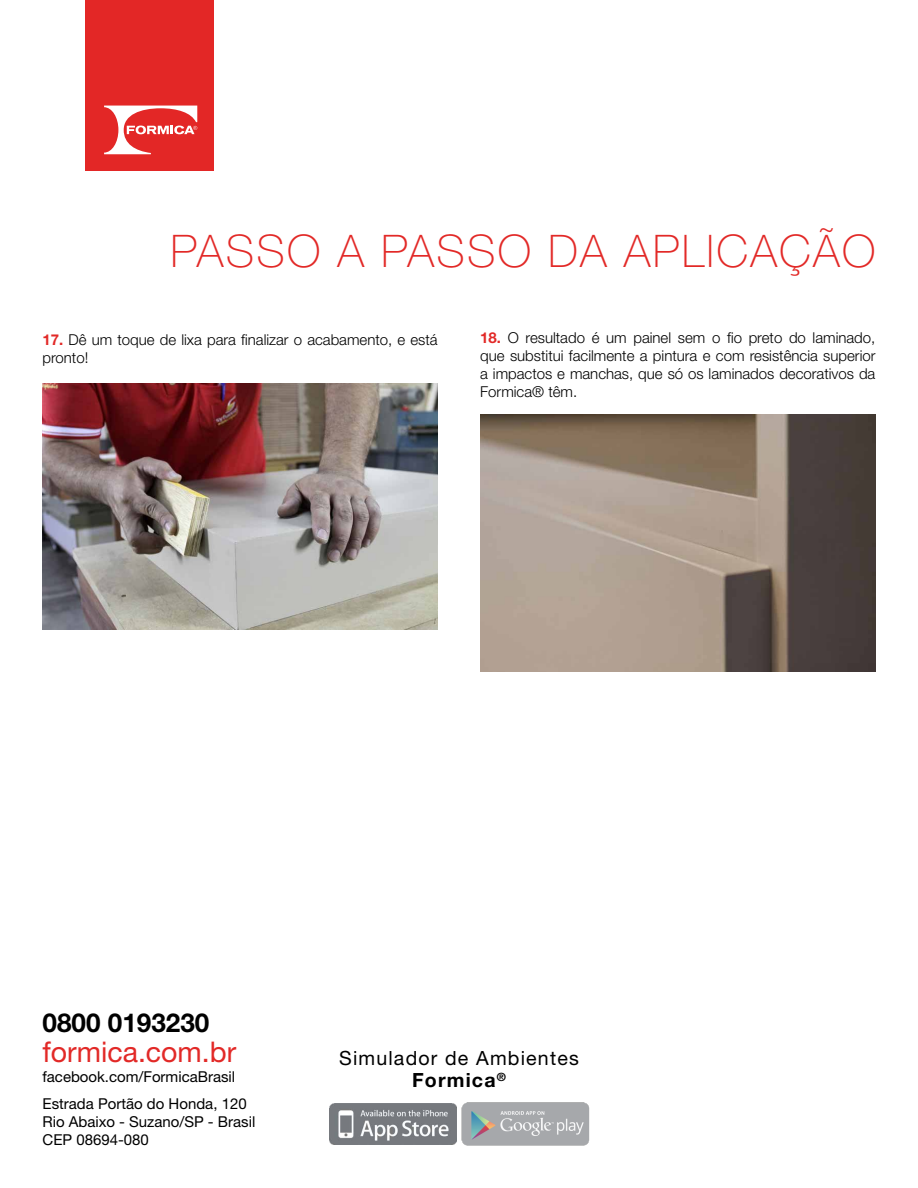
<style>
.page{position:relative;width:918px;height:1188px;background:#fff}
.page>*{position:absolute;margin:0;border:0;box-sizing:border-box;transform-origin:0 0}
.t1{font:100 45px "Helvetica Neue LT Std";letter-spacing:.05em;color:#e22927}
.t2{font:28.5px "Helvetica Neue LT Std";color:#e22927}
.t3{font:700 26.1px "Helvetica Neue LT Std";color:#000}
.t4{font:19.65px/21.8px "Helvetica Neue LT Std";letter-spacing:.06em;color:#000;text-align:center}
.t5{font:300 15px/18px "Helvetica Neue LT Std";color:#000}
.t6{font:15px/18px "Helvetica Neue LT Std";color:#000}
.s1{font-weight:700;color:#e22927}
.s2{font-weight:700}
</style>
<div class="page">
<div style="left:85px;top:0;width:129px;height:171px;background:#e32726"></div>
<svg style="left:104px;top:106px;width:93px;height:48px"></svg>
<img style="left:329px;top:1103px;width:128px;height:42px">
<img style="left:461px;top:1103px;width:129px;height:42px">
<img style="left:43px;top:383px;width:395px;height:246px">
<img style="left:480px;top:415px;width:395px;height:257px">
<h1 class="t1" style="left:171px;top:225px;width:706px">PASSO A PASSO DA APLICAÇÃO</h1>
<p class="t5" style="left:43px;top:331px;width:397px"><span class="s1">17.</span> Dê um toque de lixa para finalizar o acabamento, e está pronto!</p>
<p class="t5" style="left:480px;top:328px;width:397px;text-align:justify"><span class="s1">18.</span> O resultado é um painel sem o fio preto do laminado, que substitui facilmente a pintura e com resistência superior a impactos e manchas, que só os laminados decorativos da Formica® têm.</p>
<h3 class="t3" style="left:43px;top:1006px;width:168px">0800 0193230</h3>
<h2 class="t2" style="left:43px;top:1034px;width:195px">formica.com.br</h2>
<h3 class="t4" style="left:339px;top:1047px;width:241px">Simulador de Ambientes<br><span class="s2">Formica</span><sup>®</sup></h3>
<p class="t6" style="left:43px;top:1067px;width:194px">facebook.com/FormicaBrasil</p>
<p class="t6" style="left:43px;top:1094px;width:214px">Estrada Portão do Honda, 120<br>Rio Abaixo - Suzano/SP - Brasil<br>CEP 08694-080</p>
</div>
